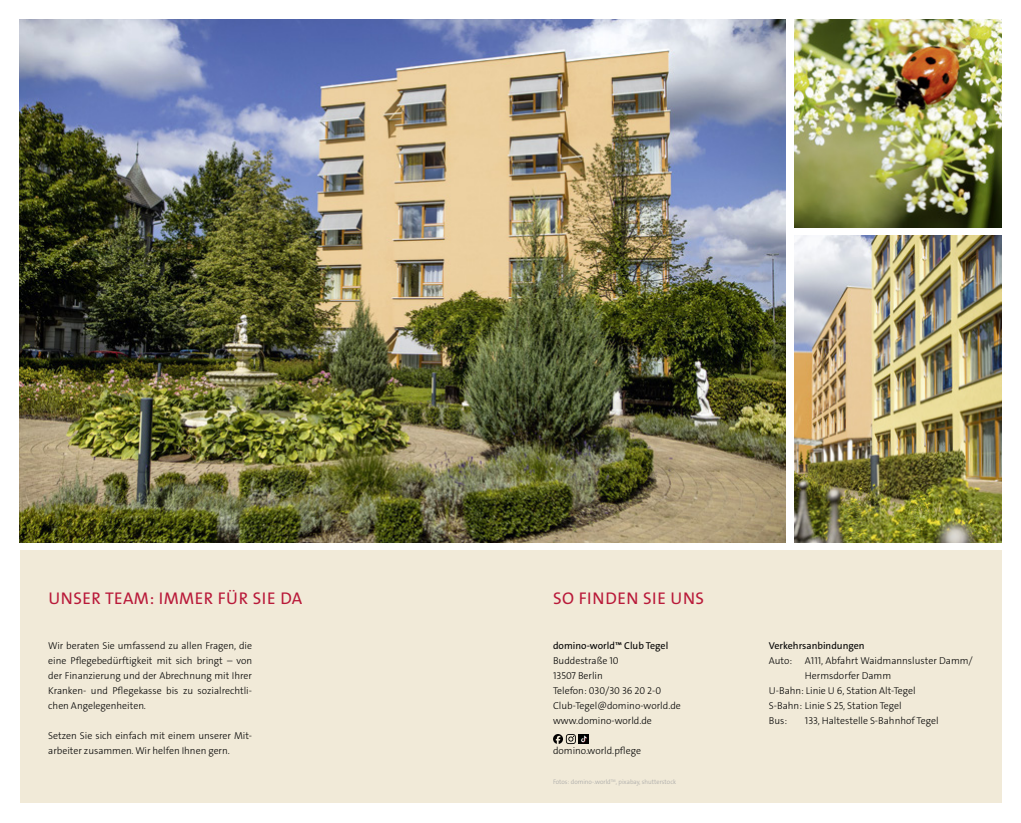
<style>
.page{position:relative;width:1021px;height:823px;background:#fff}
.page>*{position:absolute;margin:0;border:0;box-sizing:border-box;transform-origin:0 0}
.t1{font:17px "The Sans Os F";letter-spacing:.03em;color:#b91939}
.Fließtext{font:300 10px/15px "The Sans Os F";color:#000}
.t2{font:10px "The Sans Os F";color:#000}
.t3{font:300 6.5px "The Sans Os F";color:#a4a4a4}
</style>
<div class="page">
<img style="left:20px;top:20px;width:765px;height:521px">
<div style="left:20px;top:550px;width:981px;height:252px;background:#f1ead8"></div>
<img style="left:794px;top:235px;width:207px;height:306px">
<img style="left:794px;top:20px;width:207px;height:207px">
<div style="left:579px;top:733px;width:10px;height:10px;background:#000"></div>
<svg style="left:553px;top:733px;width:34px;height:10px"></svg>
<p class="t1" style="left:48px;top:587px;width:255px">UNSER TEAM: IMMER FÜR SIE DA</p>
<p class="t1" style="left:553px;top:587px;width:152px">SO FINDEN SIE UNS</p>
<p class="t2" style="left:553px;top:638px;width:117px">domino-world™ Club Tegel</p>
<p class="Fließtext" style="left:553px;top:652px;width:67px">Buddestraße 10</p>
<p class="Fließtext" style="left:553px;top:667px;width:51px">13507 Berlin</p>
<p class="Fließtext" style="left:553px;top:682px;width:110px">Telefon: 030/30 36 20 2-0</p>
<p class="Fließtext" style="left:553px;top:697px;width:129px">Club-Tegel@domino-world.de</p>
<p class="Fließtext" style="left:553px;top:712px;width:100px">www.domino-world.de</p>
<p class="Fließtext" style="left:553px;top:742px;width:89px">domino.world.pflege</p>
<p class="Fließtext" style="left:48px;top:637px;width:205px;text-align:justify">Wir beraten Sie umfassend zu allen Fragen, die eine Pflegebedürftigkeit mit sich bringt – von der Finanzierung und der Abrechnung mit Ihrer Kranken- und Pflegekasse bis zu sozialrechtli&shy;chen Angelegenheiten.</p>
<p class="Fließtext" style="left:48px;top:727px;width:204px">Setzen Sie sich einfach mit einem unserer Mit&shy;arbeiter zusammen. Wir helfen Ihnen gern.</p>
<p class="t3" style="left:553px;top:777px;width:125px">Fotos: domino-.world<sup>TM</sup>, pixabay, shutterstock</p>
<p class="t2" style="left:769px;top:638px;width:97px">Verkehrsanbindungen</p>
<p class="Fließtext" style="left:769px;top:652px;width:25px">Auto:</p>
<p class="Fließtext" style="left:805px;top:652px;width:169px">A111, Abfahrt Waidmannsluster Damm/<br>Hermsdorfer Damm</p>
<p class="Fließtext" style="left:769px;top:682px;width:148px">U-Bahn: Linie U 6, Station Alt-Tegel</p>
<p class="Fließtext" style="left:769px;top:697px;width:134px">S-Bahn: Linie S 25, Station Tegel</p>
<p class="Fließtext" style="left:769px;top:712px;width:20px">Bus:</p>
<p class="Fließtext" style="left:805px;top:712px;width:135px">133, Haltestelle S-Bahnhof Tegel</p>
</div>
